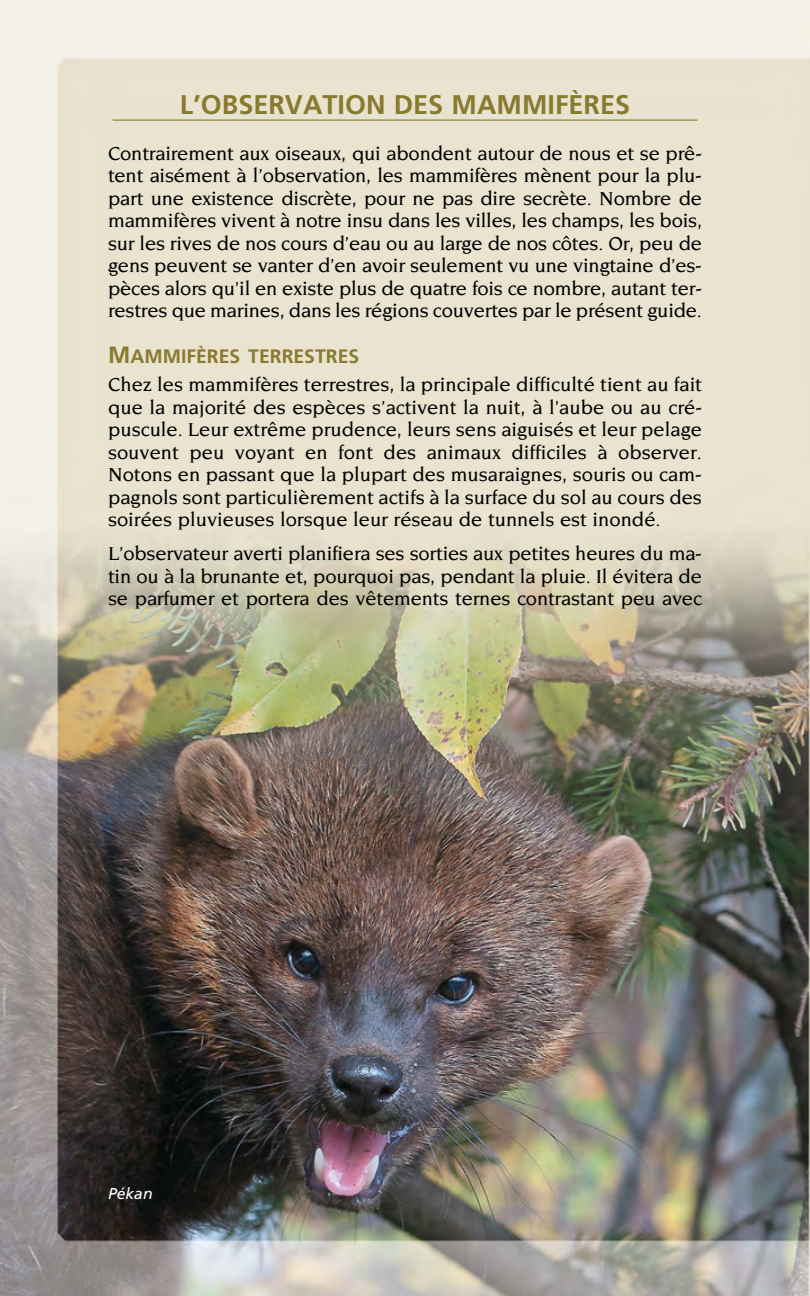
<style>
.page{position:relative;width:810px;height:1296px;background:#fff}
.page>*{position:absolute;margin:0;border:0;box-sizing:border-box;transform-origin:0 0}
.t1{font:700 27px "Frutiger";color:#887a2f}
.t2{font:500 20.25px/22.5px "Novarese";letter-spacing:-.01em;color:#000;text-align:justify}
.t3{font:700 19.35px "Frutiger";color:#887a2f}
.t4{font:italic 15.75px "Frutiger";color:#fff}
.s1{font-size:23.62px}
</style>
<div class="page">
<img style="left:0;top:0;width:810px;height:1296px">
<hr style="left:113px;top:120px;width:584px;height:1px;background:#887a2f">
<h1 class="t1" style="left:180px;top:88px;width:452px">L’OBSERVATION DES MAMMIFÈRES</h1>
<p class="t2" style="left:108px;top:142px;width:596px">Contrairement aux oiseaux, qui abondent autour de nous et se prê&shy;tent aisément à l’observation, les mammifères mènent pour la plu&shy;part une existence discrète, pour ne pas dire secrète. Nombre de mammifères vivent à notre insu dans les villes, les champs, les bois, sur les rives de nos cours d’eau ou au large de nos côtes. Or, peu de gens peuvent se vanter d’en avoir seulement vu une vingtaine d’es&shy;pèces alors qu’il en existe plus de quatre fois ce nombre, autant ter&shy;restres que marines, dans les régions couvertes par le présent guide.</p>
<p class="t3" style="left:108px;top:345px;width:253px"><span class="s1">M</span>AMMIFÈRES TERRESTRES</p>
<p class="t2" style="left:108px;top:373px;width:596px">Chez les mammifères terrestres, la principale difficulté tient au fait que la majorité des espèces s’activent la nuit, à l’aube ou au cré&shy;puscule. Leur extrême prudence, leurs sens aiguisés et leur pelage souvent peu voyant en font des animaux difficiles à observer.<br>Notons en passant que la plupart des musaraignes, souris ou cam&shy;pagnols sont particulièrement actifs à la surface du sol au cours des soirées pluvieuses lorsque leur réseau de tunnels est inondé.</p>
<p class="t2" style="left:108px;top:542px;width:595px">L’observateur averti planifiera ses sorties aux petites heures du ma&shy;tin ou à la brunante et, pourquoi pas, pendant la pluie. Il évitera de se parfumer et portera des vêtements ternes contrastant peu avec</p>
<p class="t4" style="left:108px;top:1184px;width:46px">Pékan</p>
</div>
